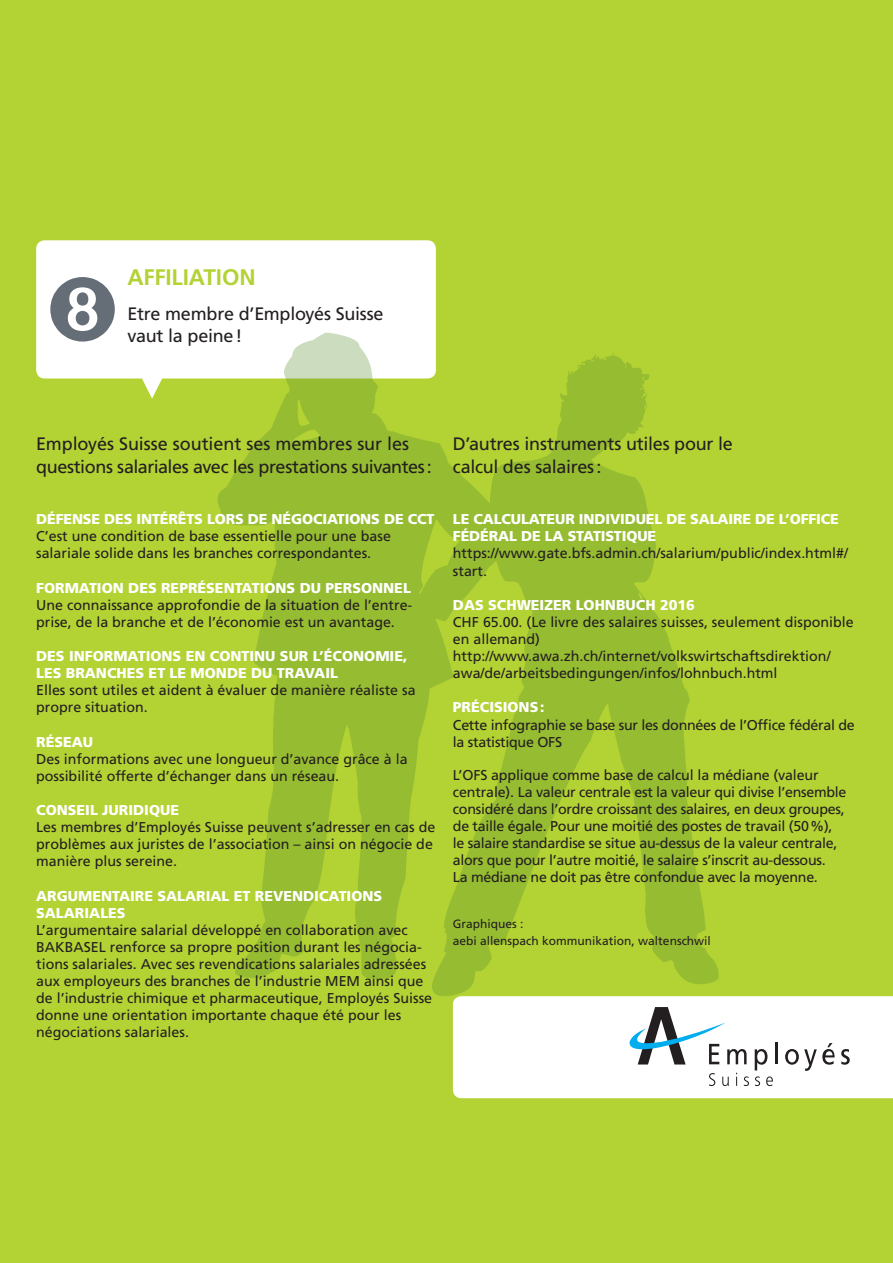
<style>
.page{position:relative;width:893px;height:1263px;background:#b3d234}
.page>*{position:absolute;margin:0;border:0;box-sizing:border-box;transform-origin:0 0}
.t1{font:700 22.5px "Frutiger LT Std";letter-spacing:-.01em;color:#b3d234}
.t2{font:18px/22.5px "Frutiger LT Std";letter-spacing:-.015em;color:#231f20}
.t3{font:14.25px/17.1px "Frutiger LT Std";color:#231f20}
.t4{font:14.25px/17.1px "Frutiger LT Std";letter-spacing:-.02em;color:#231f20}
.t5{font:900 14.25px/17.1px "Frutiger LT Std";color:#fff}
.t6{font:12px/17.1px "Frutiger LT Std";color:#231f20}
</style>
<div class="page">
<div style="left:36px;top:240px;width:400px;height:138px;background:#fff;border-radius:9px"></div>
<svg style="left:139px;top:378px;width:26px;height:21px"></svg>
<svg style="left:218px;top:333px;width:501px;height:663px;fill:#9dc131"></svg>
<svg style="left:453px;top:996px;width:440px;height:102px;background:#f4f5f5"></svg>
<h1 class="t1" style="left:128px;top:264px;width:130px">AFFILIATION</h1>
<p class="t2" style="left:128px;top:302px;width:258px">Etre membre d’Employés Suisse</p>
<p class="t2" style="left:128px;top:325px;width:116px">vaut la peine!</p>
<p class="t2" style="left:36px;top:433px;width:397px">Employés Suisse soutient ses membres sur les questions salariales avec les prestations suivantes:</p>
<p class="t5" style="left:36px;top:511px;width:400px">DÉFENSE DES INTÉRÊTS LORS DE NÉGOCIATIONS DE CCT</p>
<p class="t3" style="left:36px;top:528px;width:356px">C’est une condition de base essentielle pour une base salariale solide dans les branches correspondantes.</p>
<p class="t5" style="left:36px;top:579px;width:376px">FORMATION DES REPRÉSENTATIONS DU PERSONNEL</p>
<p class="t3" style="left:36px;top:596px;width:378px">Une connaissance approfondie de la situation de l’entre&shy;prise, de la branche et de l’économie est un avantage.</p>
<p class="t5" style="left:36px;top:647px;width:373px">DES INFORMATIONS EN CONTINU SUR L’ÉCONOMIE,<br>LES BRANCHES ET LE MONDE DU TRAVAIL</p>
<p class="t3" style="left:36px;top:682px;width:381px">Elles sont utiles et aident à évaluer de manière réaliste sa propre situation.</p>
<p class="t5" style="left:36px;top:733px;width:58px">RÉSEAU</p>
<p class="t3" style="left:36px;top:750px;width:373px">Des informations avec une longueur d’avance grâce à la possibilité offerte d’échanger dans un réseau.</p>
<p class="t5" style="left:36px;top:801px;width:144px">CONSEIL JURIDIQUE</p>
<p class="t3" style="left:36px;top:819px;width:401px">Les membres d’Employés Suisse peuvent s’adresser en cas de problèmes aux juristes de l’association – ainsi on négocie de manière plus sereine.</p>
<p class="t5" style="left:36px;top:887px;width:348px">ARGUMENTAIRE SALARIAL ET REVENDICATIONS<br>SALARIALES</p>
<p class="t3" style="left:36px;top:921px;width:397px">L’argumentaire salarial développé en collaboration avec BAKBASEL renforce sa propre position durant les négocia&shy;tions salariales. Avec ses revendications salariales adressées aux employeurs des branches de l’industrie MEM ainsi que de l’industrie chimique et pharmaceutique, Employés Suisse donne une orientation importante chaque été pour les négociations salariales.</p>
<p class="t2" style="left:453px;top:433px;width:282px">D’autres instruments utiles pour le calcul des salaires:</p>
<p class="t5" style="left:453px;top:511px;width:387px">LE CALCULATEUR INDIVIDUEL DE SALAIRE DE L’OFFICE<br>FÉDÉRAL DE LA STATISTIQUE</p>
<p class="t3" style="left:453px;top:545px;width:397px">https://www.gate.bfs.admin.ch/salarium/public/index.html#/ start.</p>
<p class="t5" style="left:453px;top:596px;width:243px">DAS SCHWEIZER LOHNBUCH 2016</p>
<p class="t3" style="left:453px;top:613px;width:402px">CHF 65.00. (Le livre des salaires suisses, seulement disponible en allemand) http://www.awa.zh.ch/internet/volkswirtschaftsdirektion/ awa/de/arbeitsbedingungen/infos/lohnbuch.html</p>
<p class="t5" style="left:453px;top:699px;width:93px">PRÉCISIONS:</p>
<p class="t4" style="left:453px;top:716px;width:403px">Cette infographie se base sur les données de l’Office fédéral de la statistique OFS</p>
<p class="t4" style="left:453px;top:766px;width:395px">L’OFS applique comme base de calcul la médiane (valeur centrale). La valeur centrale est la valeur qui divise l’ensemble considéré dans l’ordre croissant des salaires, en deux groupes, de taille égale. Pour une moitié des postes de travail (50%), le salaire standardise se situe au-dessus de la valeur centrale, alors que pour l’autre moitié, le salaire s’inscrit au-dessous.<br>La médiane ne doit pas être confondue avec la moyenne.</p>
<p class="t6" style="left:453px;top:916px;width:260px">Graphiques :<br>aebi allenspach kommunikation, waltenschwil</p>
</div>
